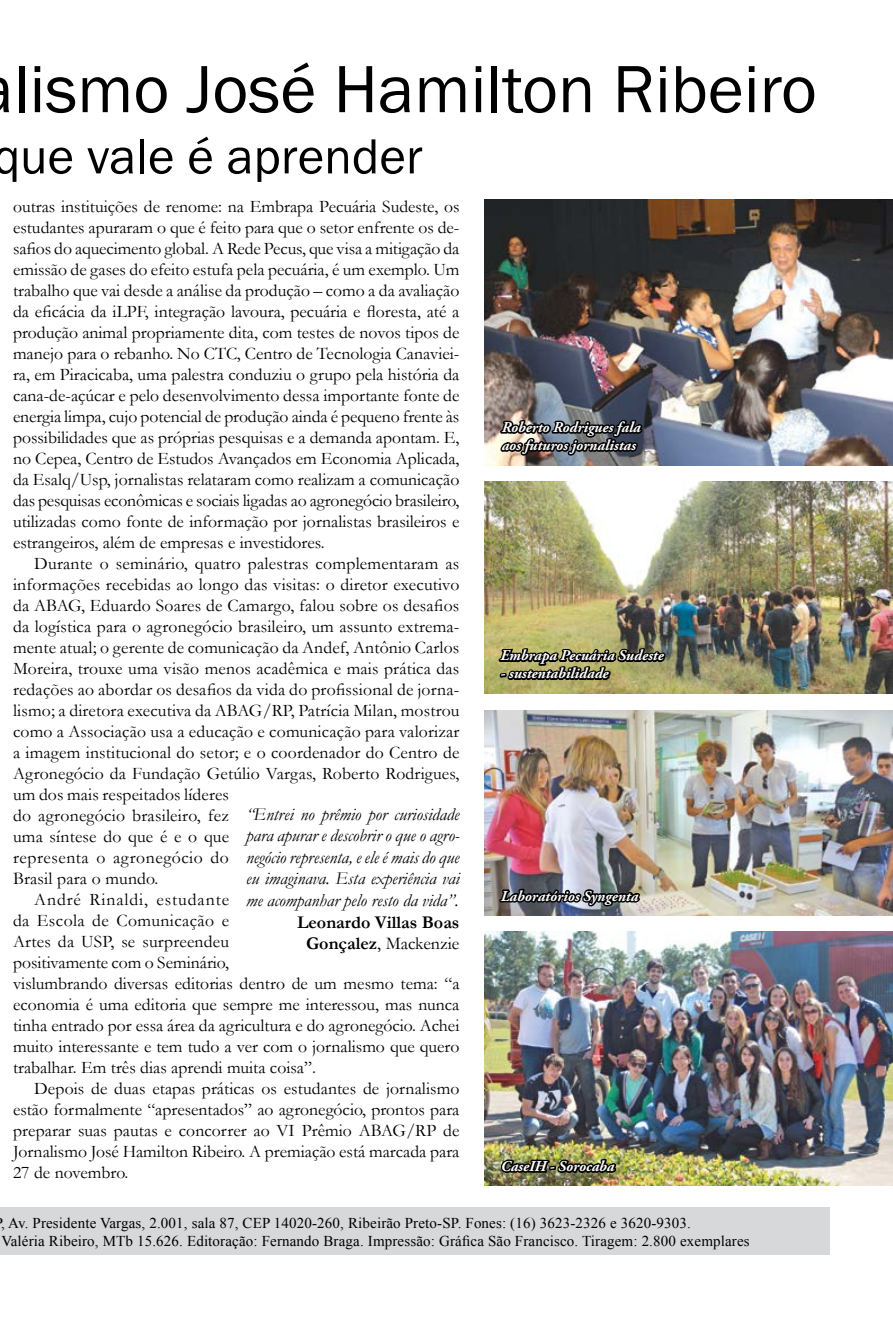
<style>
.page{position:relative;width:893px;height:1319px;background:#fff}
.page>*{position:absolute;margin:0;border:0;box-sizing:border-box;transform-origin:0 0}
.t1{font:69px "Franklin Gothic";color:#000}
.t2{font:51px "Franklin Gothic";color:#000}
.t3{font:italic 18px/21.6px "Garamond";color:#000;text-align:justify}
.t4{font:700 18px/21.6px "Garamond";color:#000;text-align:center}
.t5{font:17.7px/21px "Garamond";letter-spacing:.01em;color:#000;text-align:justify}
.t6{font:17.7px "Garamond";letter-spacing:.03em;color:#000}
.t7{font:17.7px "Garamond";letter-spacing:.05em;color:#000}
.t8{font:15px/18px "Times New Roman";letter-spacing:.01em;color:#000}
.t9{font:italic 700 15px/18px "Adobe Garamond Pro";color:#fff}
.s1{font-weight:400}
</style>
<div class="page">
<div style="left:0;top:1207px;width:829px;height:47px;background:#d6d8d9"></div>
<img style="left:485px;top:931px;width:408px;height:254px">
<img style="left:485px;top:200px;width:408px;height:266px">
<img style="left:485px;top:481px;width:408px;height:212px">
<img style="left:485px;top:710px;width:408px;height:205px">
<img style="left:499px;top:1157px;width:119px;height:18px">
<img style="left:498px;top:411px;width:146px;height:52px">
<svg style="left:497px;top:639px;width:170px;height:53px"></svg>
<img style="left:498px;top:858px;width:143px;height:56px">
<h1 class="t1" style="left:14px;top:46px;width:805px">lismo José Hamilton Ribeiro</h1>
<h2 class="t2" style="left:-7px;top:125px;width:431px">que vale é aprender</h2>
<p class="t5" style="left:13px;top:195px;width:448px">outras instituições de renome: na Embrapa Pecuária Sudeste, os estudantes apuraram o que é feito para que o setor enfrente os de&shy;safios do aquecimento global. A Rede Pecus, que visa a mitigação da emissão de gases do efeito estufa pela pecuária, é um exemplo. Um trabalho que vai desde a análise da produção – como a da avaliação da eficácia da iLPF, integração lavoura, pecuária e floresta, até a produção animal propriamente dita, com testes de novos tipos de manejo para o rebanho. No CTC, Centro de Tecnologia Canaviei&shy;ra, em Piracicaba, uma palestra conduziu o grupo pela história da cana-de-açúcar e pelo desenvolvimento dessa importante fonte de energia limpa, cujo potencial de produção ainda é pequeno frente às possibilidades que as próprias pesquisas e a demanda apontam. E, no Cepea, Centro de Estudos Avançados em Economia Aplicada, da Esalq/Usp, jornalistas relataram como realizam a comunicação das pesquisas econômicas e sociais ligadas ao agronegócio brasileiro, utilizadas como fonte de informação por jornalistas brasileiros e estrangeiros, além de empresas e investidores.</p>
<p class="t5" style="left:34px;top:552px;width:427px">Durante o seminário, quatro palestras complementaram as</p>
<p class="t5" style="left:13px;top:573px;width:448px">informações recebidas ao longo das visitas: o diretor executivo</p>
<p class="t5" style="left:13px;top:594px;width:448px">da ABAG, Eduardo Soares de Camargo, falou sobre os desafios</p>
<p class="t5" style="left:13px;top:615px;width:448px">da logística para o agronegócio brasileiro, um assunto extrema-</p>
<p class="t5" style="left:13px;top:636px;width:448px">mente atual; o gerente de comunicação da Andef, Antônio Carlos</p>
<p class="t5" style="left:13px;top:657px;width:448px">Moreira, trouxe uma visão menos acadêmica e mais prática das</p>
<p class="t5" style="left:13px;top:678px;width:448px">redações ao abordar os desafios da vida do profissional de jorna-</p>
<p class="t5" style="left:13px;top:699px;width:448px">lismo; a diretora executiva da ABAG/RP, Patrícia Milan, mostrou</p>
<p class="t5" style="left:13px;top:720px;width:448px">como a Associação usa a educação e comunicação para valorizar</p>
<p class="t5" style="left:13px;top:741px;width:448px">a imagem institucional do setor; e o coordenador do Centro de</p>
<p class="t5" style="left:13px;top:762px;width:448px">Agronegócio da Fundação Getúlio Vargas, Roberto Rodrigues,</p>
<p class="t5" style="left:13px;top:783px;width:218px">um dos mais respeitados líderes</p>
<p class="t5" style="left:13px;top:804px;width:218px">do agronegócio brasileiro, fez</p>
<p class="t5" style="left:13px;top:825px;width:218px">uma síntese do que é e o que</p>
<p class="t6" style="left:13px;top:845px;width:217px">representa o agronegócio do</p>
<p class="t5" style="left:13px;top:867px;width:147px">Brasil para o mundo.</p>
<p class="t7" style="left:34px;top:887px;width:196px">André Rinaldi, estudante</p>
<p class="t5" style="left:13px;top:909px;width:218px">da Escola de Comunicação e</p>
<p class="t5" style="left:13px;top:930px;width:218px">Artes da USP, se surpreendeu</p>
<p class="t5" style="left:13px;top:951px;width:218px">positivamente com o Seminário,</p>
<p class="t5" style="left:13px;top:972px;width:448px">vislumbrando diversas editorias dentro de um mesmo tema: “a</p>
<p class="t5" style="left:13px;top:993px;width:448px">economia é uma editoria que sempre me interessou, mas nunca</p>
<p class="t5" style="left:13px;top:1014px;width:448px">tinha entrado por essa área da agricultura e do agronegócio. Achei</p>
<p class="t5" style="left:13px;top:1035px;width:448px">muito interessante e tem tudo a ver com o jornalismo que quero</p>
<p class="t5" style="left:13px;top:1056px;width:304px">trabalhar. Em três dias aprendi muita coisa”.</p>
<p class="t5" style="left:34px;top:1077px;width:427px">Depois de duas etapas práticas os estudantes de jornalismo</p>
<p class="t5" style="left:13px;top:1098px;width:448px">estão formalmente “apresentados” ao agronegócio, prontos para</p>
<p class="t5" style="left:13px;top:1119px;width:448px">preparar suas pautas e concorrer ao VI Prêmio ABAG/RP de</p>
<p class="t5" style="left:13px;top:1140px;width:448px">Jornalismo José Hamilton Ribeiro. A premiação está marcada para</p>
<p class="t5" style="left:13px;top:1161px;width:117px">27 de novembro.</p>
<p class="t3" style="left:246px;top:802px;width:215px">“Entrei no prêmio por curiosidade para apurar e descobrir o que o agro&shy;negócio representa, e ele é mais do que eu imaginava. Esta experiência vai me acompanhar pelo resto da vida”.</p>
<p class="t4" style="left:297px;top:911px;width:164px">Leonardo Villas Boas<br>Gonçalez<span class="s1">, Mackenzie</span></p>
<p class="t9" style="left:502px;top:418px;width:140px">Roberto Rodrigues fala aos futuros jornalistas</p>
<p class="t9" style="left:500px;top:646px;width:165px">Embrapa Pecuária Sudeste</p>
<p class="t9" style="left:500px;top:664px;width:110px">- sustentabilidade</p>
<p class="t9" style="left:501px;top:887px;width:139px">Laboratórios Syngenta</p>
<p class="t9" style="left:501px;top:1157px;width:115px">CaseIH - Sorocaba</p>
<p class="t8" style="left:1px;top:1213px;width:750px">, Av. Presidente Vargas, 2.001, sala 87, CEP 14020-260, Ribeirão Preto-SP. Fones: (16) 3623-2326 e 3620-9303.<br>Valéria Ribeiro, MTb 15.626. Editoração: Fernando Braga. Impressão: Gráfica São Francisco. Tiragem: 2.800 exemplares</p>
</div>
